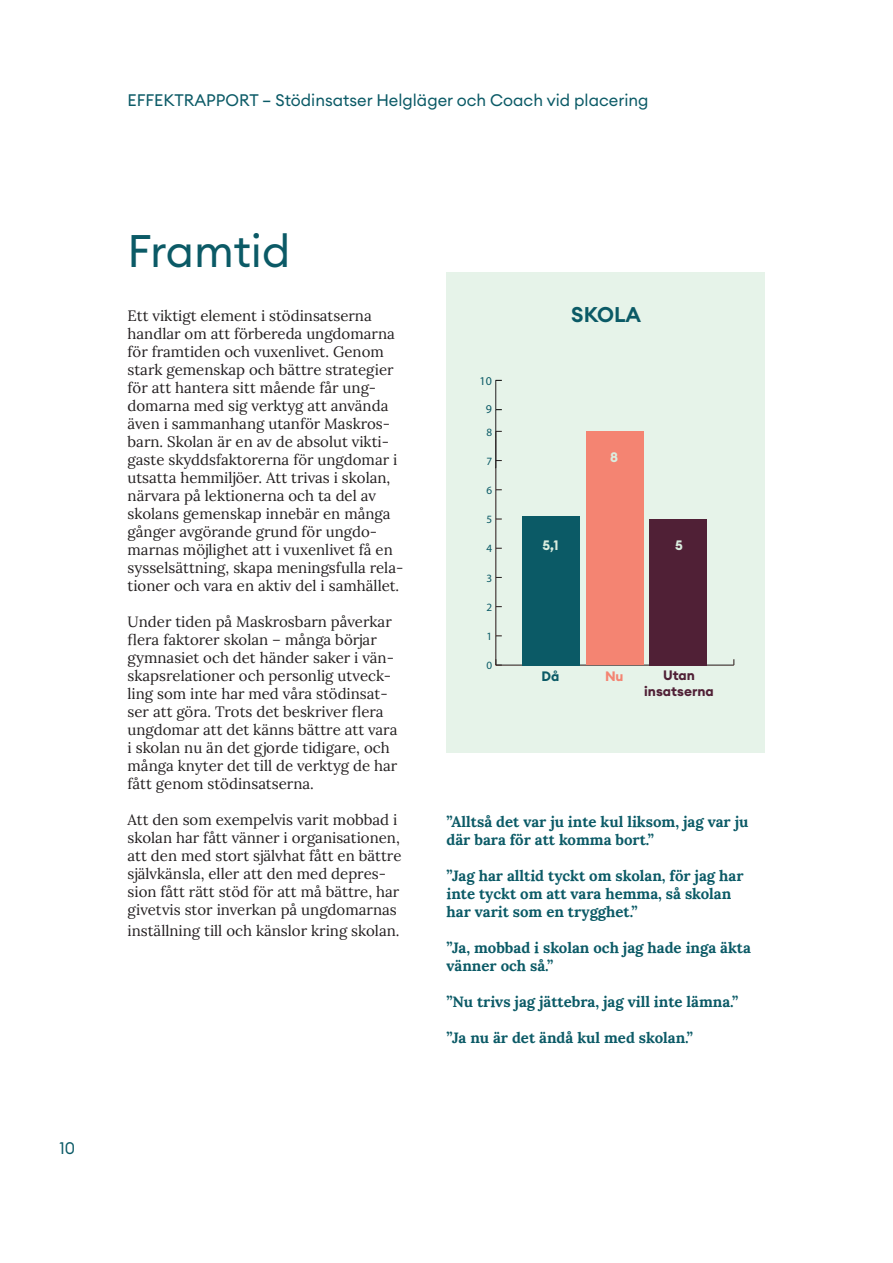
<style>
.page{position:relative;width:893px;height:1263px;background:#fff}
.page>*{position:absolute;margin:0;border:0;box-sizing:border-box;transform-origin:0 0}
.t1{font:45px "Euclid Circular A";letter-spacing:-.005em;color:#0b5a66}
.t2{font:600 21px "Euclid Circular A";color:#0b5a66}
.t3{font:16.5px "Euclid Circular A";color:#0b5a66}
.t4{font:15px/18px "Lora";color:#231f20}
.t5{font:700 15px/18px "Lora";color:#0b5a66}
.t6{font:700 13.5px "Euclid Circular A";color:#502036}
.t7{font:700 13.5px "Euclid Circular A";color:#daeddf}
.t8{font:700 13.5px "Euclid Circular A";color:#0b5a66}
.t9{font:700 13.5px "Euclid Circular A";color:#f48472}
.t10{font:12px "Myriad Pro";color:#0b5a66}
.t11{font:11.1px "Myriad Pro";color:#0b5a66}
</style>
<div class="page">
<div style="left:446px;top:272px;width:319px;height:481px;background:#e6f3e9"></div>
<hr style="left:496px;top:665px;width:238px;height:1px;background:#231f20">
<hr style="left:496px;top:431px;width:1px;height:234px;background:#231f20">
<svg style="left:496px;top:659px;width:6px;height:7px"></svg>
<div style="left:650px;top:519px;width:57px;height:146px;background:#502036"></div>
<div style="left:586px;top:431px;width:57px;height:234px;background:#f48472"></div>
<div style="left:523px;top:516px;width:57px;height:149px;background:#0b5a66"></div>
<svg style="left:495px;top:380px;width:7px;height:89px"></svg>
<p class="t3" style="left:60px;top:1137px;width:17px">10</p>
<p class="t3" style="left:128px;top:89px;width:522px">EFFEKTRAPPORT – Stödinsatser Helgläger och Coach vid placering</p>
<p class="t1" style="left:128px;top:222px;width:164px">Framtid</p>
<p class="t4" style="left:128px;top:306px;width:277px">Ett viktigt element i stödinsatserna handlar om att förbereda ungdomarna för framtiden och vuxenlivet. Genom stark gemenskap och bättre strategier för att hantera sitt mående får ung&shy;domarna med sig verktyg att använda även i sammanhang utanför Maskros&shy;barn. Skolan är en av de absolut vikti&shy;gaste skyddsfaktorerna för ungdomar i utsatta hemmiljöer. Att trivas i skolan, närvara på lektionerna och ta del av skolans gemenskap innebär en många gånger avgörande grund för ungdo&shy;marnas möjlighet att i vuxenlivet få en sysselsättning, skapa meningsfulla rela&shy;tioner och vara en aktiv del i samhället.</p>
<p class="t4" style="left:128px;top:612px;width:271px">Under tiden på Maskrosbarn påverkar flera faktorer skolan – många börjar gymnasiet och det händer saker i vän&shy;skapsrelationer och personlig utveck&shy;ling som inte har med våra stödinsat&shy;ser att göra. Trots det beskriver flera ungdomar att det känns bättre att vara i skolan nu än det gjorde tidigare, och många knyter det till de verktyg de har fått genom stödinsatserna.</p>
<p class="t4" style="left:128px;top:810px;width:275px">Att den som exempelvis varit mobbad i skolan har fått vänner i organisationen, att den med stort självhat fått en bättre självkänsla, eller att den med depres&shy;sion fått rätt stöd för att må bättre, har givetvis stor inverkan på ungdomarnas</p>
<p class="t4" style="left:128px;top:921px;width:273px">inställning till och känslor kring skolan.</p>
<p class="t10" style="left:480px;top:374px;width:14px">10</p>
<p class="t10" style="left:486px;top:402px;width:8px">9</p>
<p class="t11" style="left:486px;top:425px;width:7px">8</p>
<p class="t11" style="left:486px;top:454px;width:7px">7</p>
<p class="t11" style="left:486px;top:483px;width:7px">6</p>
<p class="t11" style="left:486px;top:513px;width:7px">5</p>
<p class="t11" style="left:486px;top:542px;width:7px">4</p>
<p class="t11" style="left:486px;top:571px;width:7px">3</p>
<p class="t11" style="left:486px;top:600px;width:7px">2</p>
<p class="t11" style="left:486px;top:629px;width:7px">1</p>
<p class="t11" style="left:486px;top:659px;width:7px">0</p>
<p class="t2" style="left:571px;top:301px;width:71px">SKOLA</p>
<p class="t7" style="left:542px;top:536px;width:18px">5,1</p>
<p class="t7" style="left:610px;top:449px;width:9px">8</p>
<p class="t7" style="left:675px;top:536px;width:9px">5</p>
<p class="t8" style="left:542px;top:667px;width:19px">Då</p>
<p class="t9" style="left:605px;top:667px;width:20px">Nu</p>
<p class="t6" style="left:663px;top:666px;width:33px">Utan</p>
<p class="t6" style="left:644px;top:682px;width:71px">insatserna</p>
<p class="t5" style="left:446px;top:811px;width:303px">”Alltså det var ju inte kul liksom, jag var ju där bara för att komma bort.”</p>
<p class="t5" style="left:446px;top:865px;width:299px">”Jag har alltid tyckt om skolan, för jag har inte tyckt om att vara hemma, så skolan</p>
<p class="t5" style="left:446px;top:901px;width:193px">har varit som en trygghet.”</p>
<p class="t5" style="left:446px;top:937px;width:306px">”Ja, mobbad i skolan och jag hade inga äkta vänner och så.”</p>
<p class="t5" style="left:446px;top:991px;width:293px">”Nu trivs jag jättebra, jag vill inte lämna.”</p>
<p class="t5" style="left:446px;top:1027px;width:248px">”Ja nu är det ändå kul med skolan.”</p>
</div>
